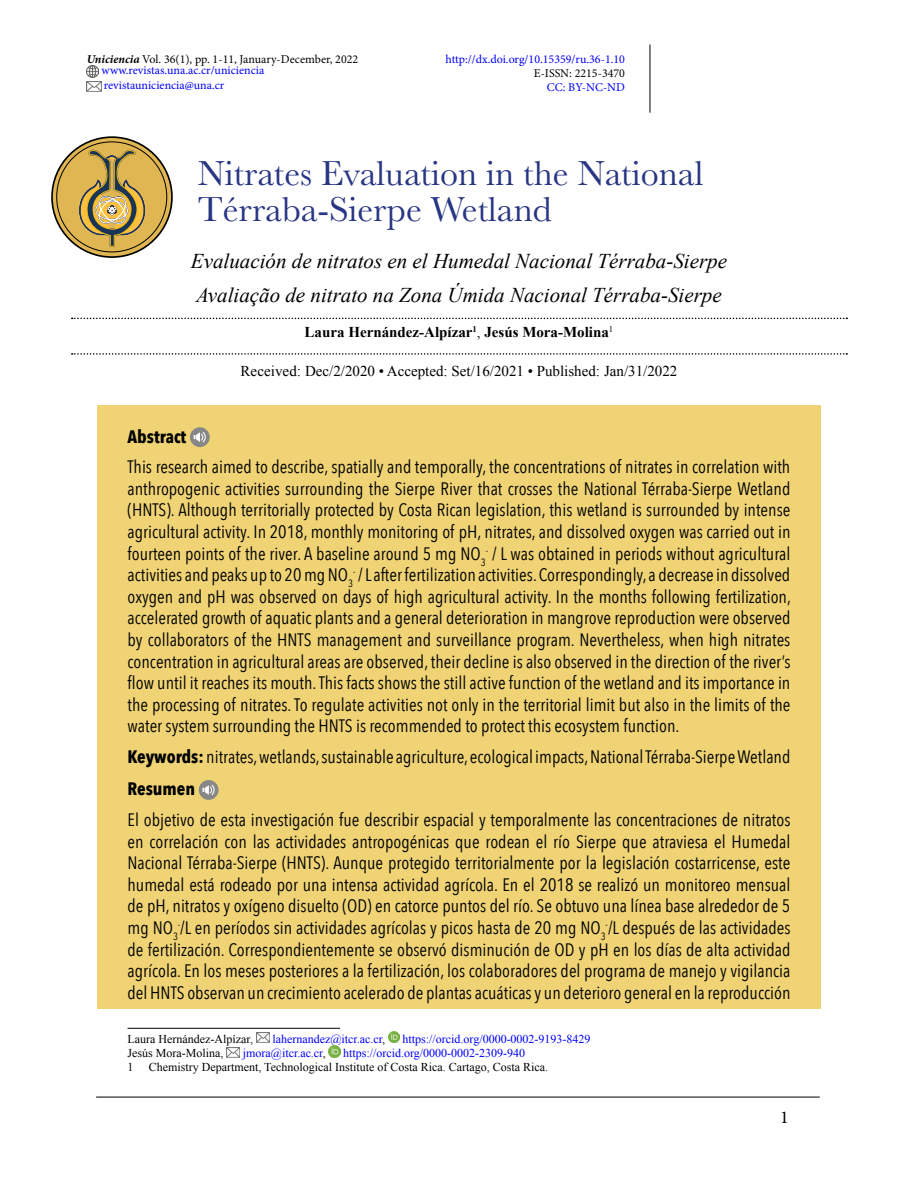
<style>
.page{position:relative;width:918px;height:1188px;background:#fff}
.page>*{position:absolute;margin:0;border:0;box-sizing:border-box;transform-origin:0 0}
.t1{font:36px/36px "Baskerville";color:#283583}
.t2{font:italic 21px/33.8px "Times New Roman";color:#000}
.t3{font:18px/21.6px "Avenir Next Condensed";color:#000;text-align:justify}
.t4{font:700 18px "Avenir Next Condensed";color:#000}
.t5{font:18px "Minion Pro";color:#000}
.t6{font:15px "Times New Roman";color:#000}
.t7{font:700 15px "Times New Roman";color:#000}
.t8{font:12px "Times New Roman";color:#000}
.t9{font:12px "Times New Roman";color:#00f}
.t10{font:12px/11.4px "Minion Pro";color:#000}
.t11{font:12px "Minion Pro";color:#00f}
.s1{font-weight:700;font-style:italic}
.s2{color:#00f}
.s3{font-weight:400}
.s4{font-weight:700}
.s5{color:#000}
</style>
<div class="page">
<hr style="left:96px;top:1097px;width:724px;height:1px;background:#000">
<hr style="left:650px;top:44px;width:1px;height:69px;background:#000">
<svg style="left:52px;top:137px;width:120px;height:120px;background:#c5a048"></svg>
<div style="left:51px;top:136px;width:122px;height:122px;border:2px solid #000;border-radius:50%"></div>
<svg style="left:79px;top:149px;width:67px;height:99px;background:#bb9d52"></svg>
<div style="left:97px;top:405px;width:724px;height:604px;background:#efd375"></div>
<svg style="left:72px;top:318px;width:775px;height:1px"></svg>
<svg style="left:72px;top:353px;width:775px;height:2px"></svg>
<svg style="left:87px;top:65px;width:12px;height:12px"></svg>
<img style="left:87px;top:81px;width:14px;height:11px">
<div style="left:190px;top:427px;width:20px;height:20px;background:#878787;border-radius:50%"></div>
<svg style="left:194px;top:432px;width:12px;height:10px"></svg>
<div style="left:199px;top:780px;width:20px;height:20px;background:#878787;border-radius:50%"></div>
<svg style="left:203px;top:785px;width:12px;height:10px"></svg>
<hr style="left:128px;top:1028px;width:212px;height:1px;background:#000">
<svg style="left:256px;top:1033px;width:13px;height:10px"></svg>
<svg style="left:388px;top:1031px;width:12px;height:12px"></svg>
<svg style="left:227px;top:1047px;width:13px;height:10px"></svg>
<svg style="left:329px;top:1046px;width:11px;height:11px"></svg>
<p class="t10" style="left:102px;top:53px;width:258px;text-indent:-15px"><span class="s1">Uniciencia</span> Vol. 36(1), pp. 1-11, January-December, 2022 <span class="s2">www.revistas.una.ac.cr/uniciencia</span></p>
<p class="t11" style="left:104px;top:77px;width:122px">revistauniciencia@una.cr</p>
<p class="t11" style="left:446px;top:51px;width:181px">http://dx.doi.org/10.15359/ru.36-1.10</p>
<p class="t10" style="left:534px;top:68px;width:93px">E-ISSN: 2215-3470</p>
<p class="t11" style="left:547px;top:80px;width:80px">CC: BY-NC-ND</p>
<h1 class="t1" style="left:198px;top:156px;width:507px">Nitrates Evaluation in the National<br>Térraba-Sierpe Wetland</h1>
<p class="t2" style="left:191px;top:243px;width:538px">Evaluación de nitratos en el Humedal Nacional Térraba-Sierpe<br>Avaliação de nitrato na Zona Úmida Nacional Térraba-Sierpe</p>
<p class="t7" style="left:305px;top:321px;width:310px">Laura Hernández-Alpízar<sup>1</sup><span class="s3">,</span> Jesús Mora-Molina<sup>1</sup></p>
<p class="t6" style="left:241px;top:361px;width:438px">Received: Dec/2/2020 • Accepted: Set/16/2021 • Published: Jan/31/2022</p>
<p class="t4" style="left:128px;top:425px;width:60px">Abstract</p>
<p class="t3" style="left:128px;top:455px;width:665px">This research aimed to describe, spatially and temporally, the concentrations of nitrates in correlation with anthropogenic activities surrounding the Sierpe River that crosses the National Térraba-Sierpe Wetland (HNTS). Although territorially protected by Costa Rican legislation, this wetland is surrounded by intense agricultural activity. In 2018, monthly monitoring of pH, nitrates, and dissolved oxygen was carried out in fourteen points of the river. A baseline around 5 mg NO<sub>3</sub><sup>-</sup> / L was obtained in periods without agricultural activities and peaks up to 20 mg NO<sub>3</sub><sup>-</sup> / L after fertilization activities. Correspondingly, a decrease in dissolved oxygen and pH was observed on days of high agricultural activity. In the months following fertilization, accelerated growth of aquatic plants and a general deterioration in mangrove reproduction were observed by collaborators of the HNTS management and surveillance program. Nevertheless, when high nitrates concentration in agricultural areas are observed, their decline is also observed in the direction of the river’s flow until it reaches its mouth. This facts shows the still active function of the wetland and its importance in the processing of nitrates. To regulate activities not only in the territorial limit but also in the limits of the water system surrounding the HNTS is recommended to protect this ecosystem function.</p>
<p class="t3" style="left:128px;top:740px;width:664px;line-height:32.4px"><span class="s4">Keywords:</span> nitrates, wetlands, sustainable agriculture, ecological impacts, National Térraba-Sierpe Wetland<br><span class="s4">Resumen</span></p>
<p class="t3" style="left:128px;top:808px;width:664px">El objetivo de esta investigación fue describir espacial y temporalmente las concentraciones de nitratos en correlación con las actividades antropogénicas que rodean el río Sierpe que atraviesa el Humedal Nacional Térraba-Sierpe (HNTS). Aunque protegido territorialmente por la legislación costarricense, este humedal está rodeado por una intensa actividad agrícola. En el 2018 se realizó un monitoreo mensual de pH, nitratos y oxígeno disuelto (OD) en catorce puntos del río. Se obtuvo una línea base alrededor de 5 mg NO<sub>3</sub><sup>-</sup>/L en períodos sin actividades agrícolas y picos hasta de 20 mg NO<sub>3</sub><sup>-</sup>/L después de las actividades de fertilización. Correspondientemente se observó disminución de OD y pH en los días de alta actividad agrícola. En los meses posteriores a la fertilización, los colaboradores del programa de manejo y vigilancia del HNTS observan un crecimiento acelerado de plantas acuáticas y un deterioro general en la reproducción</p>
<p class="t8" style="left:128px;top:1031px;width:127px">Laura Hernández-Alpízar,</p>
<p class="t9" style="left:272px;top:1031px;width:114px">lahernandez@itcr.ac.cr<span class="s5">,</span></p>
<p class="t9" style="left:403px;top:1031px;width:190px">https://orcid.org/0000-0002-9193-8429</p>
<p class="t8" style="left:128px;top:1045px;width:97px">Jesús Mora-Molina,</p>
<p class="t9" style="left:243px;top:1045px;width:84px">jmora@itcr.ac.cr<span class="s5">,</span></p>
<p class="t9" style="left:343px;top:1045px;width:184px">https://orcid.org/0000-0002-2309-940</p>
<p class="t8" style="left:128px;top:1059px;width:7px">1</p>
<p class="t8" style="left:149px;top:1059px;width:401px">Chemistry Department, Technological Institute of Costa Rica. Cartago, Costa Rica.</p>
<p class="t5" style="left:780px;top:1105px;width:10px">1</p>
</div>
